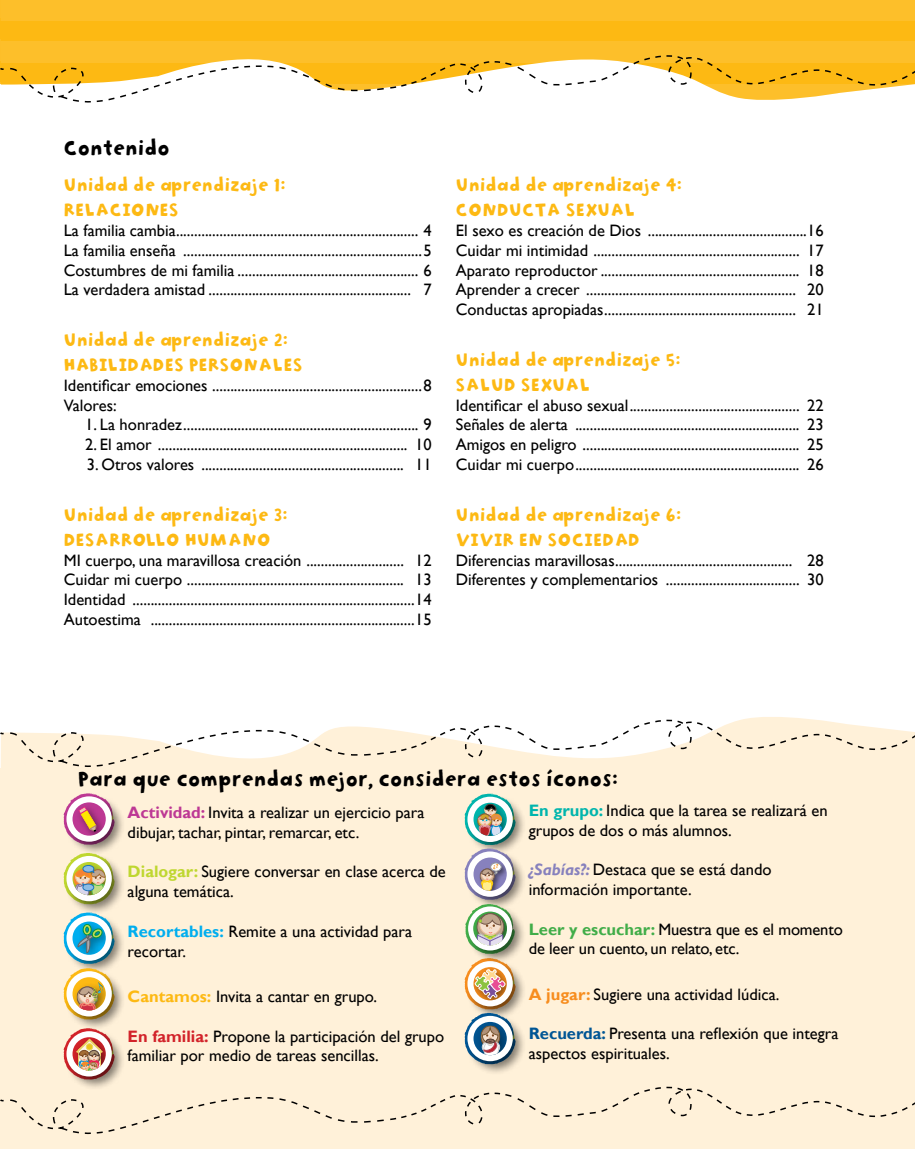
<style>
.page{position:relative;width:915px;height:1149px;background:#fff}
.page>*{position:absolute;margin:0;border:0;box-sizing:border-box;transform-origin:0 0}
.t1{font:24px "Slappy Inline";color:#000}
.t2{font:21px/25.2px "Slappy Inline";color:#fdb913}
.t3{font:16.5px/19.8px "Gill Sans";color:#000}
.t4{font:700 6px "Myriad Pro";color:#f7941e}
.s1{font-weight:700;color:#bd3894}
.s2{font-weight:700;color:#bfd730}
.s3{font-weight:700;color:#00aeef}
.s4{font-weight:700;color:#fdb913}
.s5{font-weight:700;color:#d2232a}
.s6{font-weight:700;color:#00b5ad}
.s7{font-weight:700;font-style:italic;color:#8781bd}
.s8{font-weight:700;color:#41ad49}
.s9{font-weight:700;color:#f78d1e}
.s10{font-weight:700;color:#005695}
</style>
<div class="page">
<svg style="left:0;top:73px;width:914px;height:30px"></svg>
<svg style="left:0;top:0;width:914px;height:73px;background:#fbbe2a"></svg>
<div style="left:0;top:767px;width:914px;height:381px;background:#fff1d9"></div>
<svg style="left:0;top:717px;width:914px;height:51px"></svg>
<svg style="left:0;top:793px;width:914px;height:342px"></svg>
<h1 class="t1" style="left:64px;top:132px;width:108px">Contenido</h1>
<p class="t2" style="left:64px;top:172px;width:223px">Unidad de aprendizaje 1:<br>RELACIONES</p>
<p class="t3" style="left:64px;top:221px;width:369px;text-align:justify">La familia cambia................................................................... 4<br>La familia enseña ..................................................................5<br>Costumbres de mi familia .................................................. 6<br>La verdadera amistad ........................................................ 7</p>
<p class="t2" style="left:64px;top:326px;width:241px">Unidad de aprendizaje 2:<br>HABILIDADES PERSONALES</p>
<p class="t3" style="left:64px;top:375px;width:369px">Identificar emociones ..........................................................8<br>Valores:</p>
<p class="t3" style="left:85px;top:415px;width:348px">1. La honradez................................................................. 9</p>
<p class="t3" style="left:85px;top:435px;width:348px">2. El amor ..................................................................... 10</p>
<p class="t3" style="left:87px;top:455px;width:346px">3. Otros valores ........................................................ 11</p>
<p class="t2" style="left:64px;top:501px;width:225px">Unidad de aprendizaje 3:<br>DESARROLLO HUMANO</p>
<p class="t3" style="left:64px;top:550px;width:369px;text-align:justify">MI cuerpo, una maravillosa creación ........................... 12<br>Cuidar mi cuerpo ............................................................ 13<br>Identidad ..............................................................................14<br>Autoestima .........................................................................15</p>
<p class="t2" style="left:455px;top:172px;width:228px">Unidad de aprendizaje 4:<br>CONDUCTA SEXUAL</p>
<p class="t3" style="left:455px;top:221px;width:369px;text-align:justify">El sexo es creación de Dios ............................................16<br>Cuidar mi intimidad ......................................................... 17<br>Aparato reproductor ....................................................... 18<br>Aprender a crecer .......................................................... 20<br>Conductas apropiadas..................................................... 21</p>
<p class="t2" style="left:455px;top:346px;width:226px">Unidad de aprendizaje 5:<br>SALUD SEXUAL</p>
<p class="t3" style="left:455px;top:395px;width:369px;text-align:justify">Identificar el abuso sexual............................................... 22<br>Señales de alerta .............................................................. 23<br>Amigos en peligro ............................................................ 25<br>Cuidar mi cuerpo.............................................................. 26</p>
<p class="t2" style="left:455px;top:501px;width:227px">Unidad de aprendizaje 6:<br>VIVIR EN SOCIEDAD</p>
<p class="t3" style="left:455px;top:550px;width:369px">Diferencias maravillosas................................................. 28<br>Diferentes y complementarios ..................................... 30</p>
<h1 class="t1" style="left:78px;top:763px;width:541px">Para que comprendas mejor, considera estos íconos:</h1>
<p class="t3" style="left:128px;top:802px;width:298px"><span class="s1">Actividad:</span> Invita a realizar un ejercicio para dibujar, tachar, pintar, remarcar, etc.</p>
<p class="t3" style="left:128px;top:861px;width:319px"><span class="s2">Dialogar:</span> Sugiere conversar en clase acerca de alguna temática.</p>
<p class="t3" style="left:128px;top:921px;width:286px"><span class="s3">Recortables:</span> Remite a una actividad para recortar.</p>
<p class="t3" style="left:128px;top:986px;width:251px"><span class="s4">Cantamos:</span> Invita a cantar en grupo.</p>
<p class="t3" style="left:128px;top:1025px;width:318px"><span class="s5">En familia:</span> Propone la participación del grupo familiar por medio de tareas sencillas.</p>
<p class="t3" style="left:528px;top:800px;width:300px"><span class="s6">En grupo:</span> Indica que la tarea se realizará en grupos de dos o más alumnos.</p>
<p class="t3" style="left:528px;top:859px;width:244px"><span class="s7">¿Sabías?:</span> Destaca que se está dando información importante.</p>
<p class="t3" style="left:528px;top:919px;width:315px"><span class="s8">Leer y escuchar:</span> Muestra que es el momento de leer un cuento, un relato, etc.</p>
<p class="t3" style="left:528px;top:984px;width:252px"><span class="s9">A jugar:</span> Sugiere una actividad lúdica.</p>
<p class="t3" style="left:528px;top:1023px;width:311px"><span class="s10">Recuerda:</span> Presenta una reflexión que integra aspectos espirituales.</p>
<p class="t4" style="left:493px;top:862px;width:7px">¿?</p>
</div>
